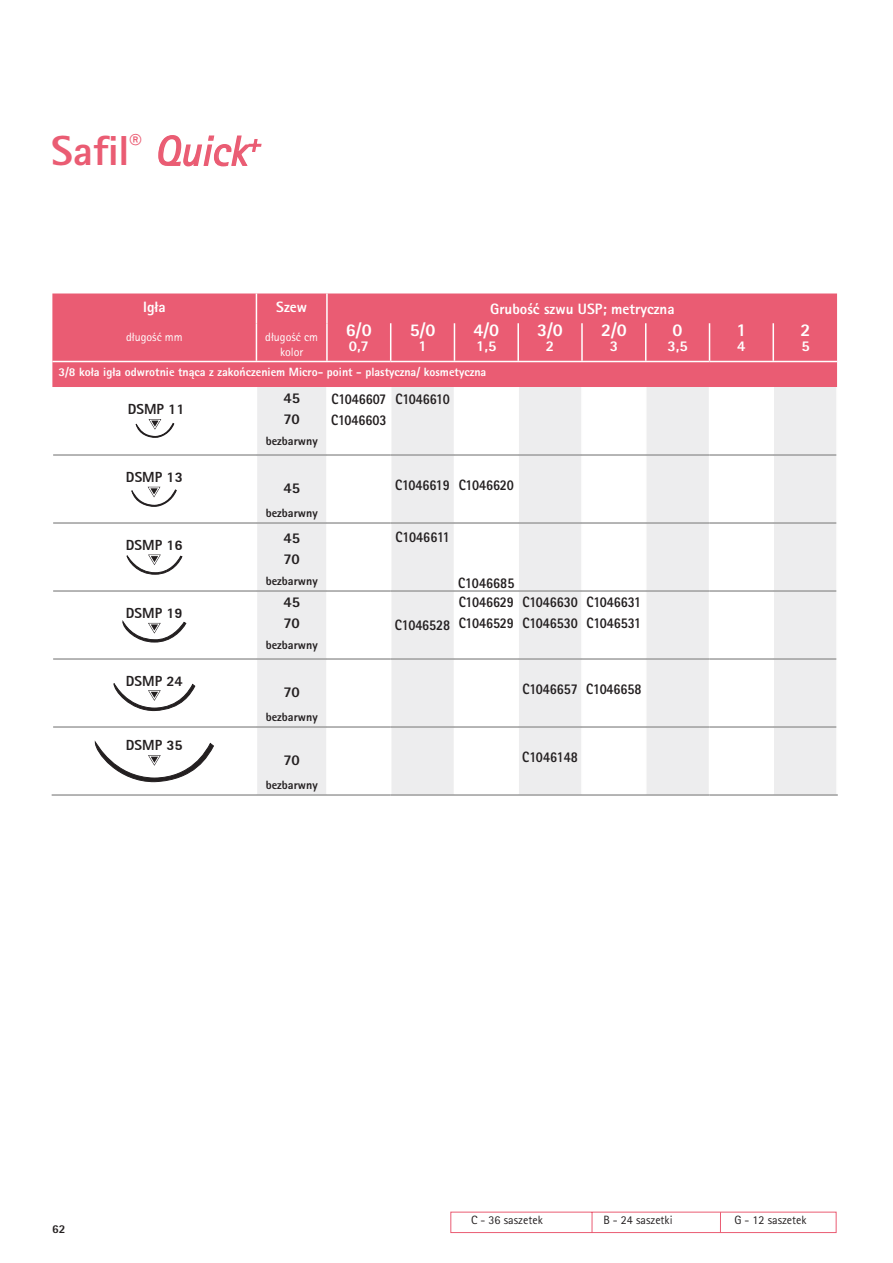
<style>
.page{position:relative;width:893px;height:1263px;background:#fff}
.page>*{position:absolute;margin:0;border:0;box-sizing:border-box;transform-origin:0 0}
.t1{font:800 42px "Rotis Sans Serif Pro";color:#ea5c73}
.t2{font:800 18px "Rotis Sans Serif Pro";color:#fff}
.t3{font:800 15px/21px "Rotis Sans Serif Pro";letter-spacing:-.01em;color:#231f20;scale:.85 1}
.t4{font:800 15px "Rotis Sans Serif Pro";color:#fff}
.t5{font:800 15px/21px "Rotis Sans Serif Pro";letter-spacing:-.01em;color:#231f20}
.t6{font:800 14.7px "Rotis Sans Serif";color:#231f20}
.t7{font:800 12px "Rotis Sans Serif Pro";color:#fff}
.t8{font:800 12px "Rotis Sans Serif Pro";color:#231f20}
.t9{font:12px "Rotis Sans Serif Pro";color:#231f20}
.t10{font:12px/14.4px "Rotis Sans Serif Pro";color:#fff;text-align:center}
.s1{font-weight:400;font-style:italic}
</style>
<div class="page">
<svg style="left:450px;top:1212px;width:386px;height:21px"></svg>
<svg style="left:158px;top:135px;width:104px;height:32px"></svg>
<div style="left:52px;top:294px;width:785px;height:93px;background:#ea5c73"></div>
<svg style="left:257px;top:387px;width:579px;height:407px;fill:#ededee"></svg>
<svg style="left:256px;top:294px;width:1px;height:29px"></svg>
<hr style="left:256px;top:323px;width:1px;height:38px;background:#fff">
<hr style="left:326px;top:294px;width:2px;height:29px;background:#fff">
<hr style="left:326px;top:323px;width:2px;height:38px;background:#fff">
<hr style="left:390px;top:323px;width:1px;height:38px;background:#fff">
<hr style="left:454px;top:323px;width:1px;height:38px;background:#fff">
<hr style="left:517px;top:323px;width:2px;height:38px;background:#fff">
<hr style="left:581px;top:323px;width:2px;height:38px;background:#fff">
<hr style="left:645px;top:323px;width:1px;height:38px;background:#fff">
<hr style="left:709px;top:323px;width:1px;height:38px;background:#fff">
<hr style="left:772px;top:323px;width:2px;height:38px;background:#fff">
<hr style="left:52px;top:361px;width:339px;height:1px;background:#fff">
<hr style="left:391px;top:361px;width:318px;height:1px;background:#fff">
<hr style="left:709px;top:361px;width:128px;height:1px;background:#fff">
<hr style="left:326px;top:387px;width:2px;height:67px;background:#fff">
<hr style="left:390px;top:387px;width:1px;height:67px;background:#fff">
<hr style="left:454px;top:387px;width:1px;height:67px;background:#fff">
<hr style="left:517px;top:387px;width:2px;height:67px;background:#fff">
<hr style="left:581px;top:387px;width:2px;height:67px;background:#fff">
<hr style="left:645px;top:387px;width:1px;height:67px;background:#fff">
<hr style="left:709px;top:387px;width:1px;height:67px;background:#fff">
<hr style="left:772px;top:387px;width:2px;height:67px;background:#fff">
<hr style="left:326px;top:456px;width:2px;height:66px;background:#fff">
<hr style="left:390px;top:456px;width:1px;height:66px;background:#fff">
<hr style="left:454px;top:456px;width:1px;height:66px;background:#fff">
<hr style="left:517px;top:456px;width:2px;height:66px;background:#fff">
<hr style="left:581px;top:456px;width:2px;height:66px;background:#fff">
<hr style="left:645px;top:456px;width:1px;height:66px;background:#fff">
<hr style="left:709px;top:456px;width:1px;height:66px;background:#fff">
<hr style="left:772px;top:456px;width:2px;height:66px;background:#fff">
<hr style="left:326px;top:524px;width:2px;height:66px;background:#fff">
<hr style="left:390px;top:524px;width:1px;height:66px;background:#fff">
<hr style="left:454px;top:524px;width:1px;height:66px;background:#fff">
<hr style="left:517px;top:524px;width:2px;height:66px;background:#fff">
<hr style="left:581px;top:524px;width:2px;height:66px;background:#fff">
<hr style="left:645px;top:524px;width:1px;height:66px;background:#fff">
<hr style="left:709px;top:524px;width:1px;height:66px;background:#fff">
<hr style="left:772px;top:524px;width:2px;height:66px;background:#fff">
<hr style="left:326px;top:592px;width:2px;height:66px;background:#fff">
<hr style="left:390px;top:592px;width:1px;height:66px;background:#fff">
<hr style="left:454px;top:592px;width:1px;height:66px;background:#fff">
<hr style="left:517px;top:592px;width:2px;height:66px;background:#fff">
<hr style="left:581px;top:592px;width:2px;height:66px;background:#fff">
<hr style="left:645px;top:592px;width:1px;height:66px;background:#fff">
<hr style="left:709px;top:592px;width:1px;height:66px;background:#fff">
<hr style="left:772px;top:592px;width:2px;height:66px;background:#fff">
<hr style="left:326px;top:660px;width:2px;height:66px;background:#fff">
<hr style="left:390px;top:660px;width:1px;height:66px;background:#fff">
<hr style="left:454px;top:660px;width:1px;height:66px;background:#fff">
<hr style="left:517px;top:660px;width:2px;height:66px;background:#fff">
<hr style="left:581px;top:660px;width:2px;height:66px;background:#fff">
<hr style="left:645px;top:660px;width:1px;height:66px;background:#fff">
<hr style="left:709px;top:660px;width:1px;height:66px;background:#fff">
<hr style="left:772px;top:660px;width:2px;height:66px;background:#fff">
<hr style="left:326px;top:728px;width:2px;height:66px;background:#fff">
<hr style="left:390px;top:728px;width:1px;height:66px;background:#fff">
<hr style="left:454px;top:728px;width:1px;height:66px;background:#fff">
<hr style="left:517px;top:728px;width:2px;height:66px;background:#fff">
<hr style="left:581px;top:728px;width:2px;height:66px;background:#fff">
<hr style="left:645px;top:728px;width:1px;height:66px;background:#fff">
<hr style="left:709px;top:728px;width:1px;height:66px;background:#fff">
<hr style="left:772px;top:728px;width:2px;height:66px;background:#fff">
<hr style="left:53px;top:454px;width:338px;height:2px;background:#9d9d9d">
<hr style="left:391px;top:454px;width:318px;height:2px;background:#9d9d9d">
<hr style="left:709px;top:454px;width:127px;height:2px;background:#9d9d9d">
<hr style="left:53px;top:522px;width:338px;height:2px;background:#9d9d9d">
<hr style="left:391px;top:522px;width:318px;height:2px;background:#9d9d9d">
<hr style="left:709px;top:522px;width:127px;height:2px;background:#9d9d9d">
<hr style="left:53px;top:590px;width:338px;height:2px;background:#9d9d9d">
<hr style="left:391px;top:590px;width:318px;height:2px;background:#9d9d9d">
<hr style="left:709px;top:590px;width:127px;height:2px;background:#9d9d9d">
<hr style="left:53px;top:658px;width:338px;height:2px;background:#9d9d9d">
<hr style="left:391px;top:658px;width:318px;height:2px;background:#9d9d9d">
<hr style="left:709px;top:658px;width:127px;height:2px;background:#9d9d9d">
<hr style="left:53px;top:726px;width:338px;height:2px;background:#9d9d9d">
<hr style="left:391px;top:726px;width:318px;height:2px;background:#9d9d9d">
<hr style="left:709px;top:726px;width:127px;height:2px;background:#9d9d9d">
<hr style="left:52px;top:794px;width:339px;height:2px;background:#9d9d9d">
<hr style="left:391px;top:794px;width:318px;height:2px;background:#9d9d9d">
<hr style="left:709px;top:794px;width:129px;height:2px;background:#9d9d9d">
<svg style="left:135px;top:419px;width:39px;height:19px"></svg>
<svg style="left:131px;top:487px;width:46px;height:20px"></svg>
<svg style="left:126px;top:554px;width:56px;height:21px"></svg>
<svg style="left:123px;top:621px;width:63px;height:21px"></svg>
<svg style="left:114px;top:683px;width:81px;height:28px"></svg>
<svg style="left:95px;top:741px;width:119px;height:41px"></svg>
<h1 class="t1" style="left:51px;top:135px;width:211px">Safil<sup>®</sup> <span class="s1">Quick</span><sup>+</sup></h1>
<p class="t4" style="left:143px;top:302px;width:24px">Igła</p>
<p class="t10" style="left:126px;top:331px;width:58px">długość mm</p>
<p class="t4" style="left:276px;top:302px;width:32px">Szew</p>
<p class="t10" style="left:265px;top:331px;width:54px">długość cm kolor</p>
<p class="t2" style="left:346px;top:323px;width:27px">6/0</p>
<p class="t4" style="left:349px;top:340px;width:22px">0,7</p>
<p class="t2" style="left:410px;top:323px;width:27px">5/0</p>
<p class="t4" style="left:418px;top:340px;width:10px">1</p>
<p class="t4" style="left:490px;top:303px;width:186px">Grubość szwu USP; metryczna</p>
<p class="t2" style="left:473px;top:323px;width:27px">4/0</p>
<p class="t4" style="left:476px;top:340px;width:22px">1,5</p>
<p class="t2" style="left:537px;top:323px;width:27px">3/0</p>
<p class="t4" style="left:546px;top:340px;width:10px">2</p>
<p class="t2" style="left:601px;top:323px;width:27px">2/0</p>
<p class="t4" style="left:610px;top:340px;width:10px">3</p>
<p class="t2" style="left:673px;top:323px;width:12px">0</p>
<p class="t4" style="left:667px;top:340px;width:22px">3,5</p>
<p class="t7" style="left:58px;top:367px;width:429px">3/8 koła igła odwrotnie tnąca z zakończeniem Micro- point - plastyczna/ kosmetyczna</p>
<p class="t6" style="left:128px;top:404px;width:58px">DSMP 11</p>
<p class="t5" style="left:283px;top:389px;width:18px">45<br>70</p>
<p class="t8" style="left:266px;top:437px;width:53px">bezbarwny</p>
<p class="t3" style="left:331px;top:390px;width:67px">C1046607<br>C1046603</p>
<p class="t3" style="left:395px;top:390px;width:65px">C1046610</p>
<p class="t6" style="left:126px;top:472px;width:58px">DSMP 13</p>
<p class="t5" style="left:283px;top:479px;width:18px">45</p>
<p class="t8" style="left:266px;top:508px;width:53px">bezbarwny</p>
<p class="t6" style="left:126px;top:540px;width:58px">DSMP 16</p>
<p class="t5" style="left:283px;top:529px;width:18px">45<br>70</p>
<p class="t8" style="left:266px;top:576px;width:53px">bezbarwny</p>
<p class="t6" style="left:126px;top:608px;width:58px">DSMP 19</p>
<p class="t5" style="left:283px;top:593px;width:18px">45<br>70</p>
<p class="t8" style="left:266px;top:641px;width:53px">bezbarwny</p>
<p class="t6" style="left:126px;top:675px;width:58px">DSMP 24</p>
<p class="t6" style="left:126px;top:740px;width:58px">DSMP 35</p>
<p class="t5" style="left:284px;top:683px;width:18px">70</p>
<p class="t8" style="left:266px;top:712px;width:53px">bezbarwny</p>
<p class="t5" style="left:284px;top:751px;width:18px">70</p>
<p class="t8" style="left:266px;top:780px;width:53px">bezbarwny</p>
<p class="t3" style="left:395px;top:476px;width:141px">C1046619 C1046620</p>
<p class="t3" style="left:395px;top:528px;width:65px">C1046611</p>
<p class="t3" style="left:395px;top:616px;width:67px">C1046528</p>
<p class="t3" style="left:458px;top:574px;width:68px">C1046685</p>
<p class="t3" style="left:459px;top:593px;width:67px">C1046629<br>C1046529</p>
<p class="t3" style="left:522px;top:593px;width:67px">C1046630<br>C1046530</p>
<p class="t3" style="left:586px;top:593px;width:66px">C1046631<br>C1046531</p>
<p class="t3" style="left:522px;top:680px;width:142px">C1046657 C1046658</p>
<p class="t3" style="left:522px;top:748px;width:67px">C1046148</p>
<p class="t2" style="left:736px;top:323px;width:12px">1</p>
<p class="t4" style="left:737px;top:340px;width:10px">4</p>
<p class="t2" style="left:800px;top:323px;width:12px">2</p>
<p class="t4" style="left:801px;top:340px;width:10px">5</p>
<p class="t8" style="left:52px;top:1224px;width:15px">62</p>
<p class="t9" style="left:471px;top:1215px;width:73px">C - 36 saszetek</p>
<p class="t9" style="left:603px;top:1215px;width:71px">B - 24 saszetki</p>
<p class="t9" style="left:734px;top:1215px;width:74px">G - 12 saszetek</p>
</div>
